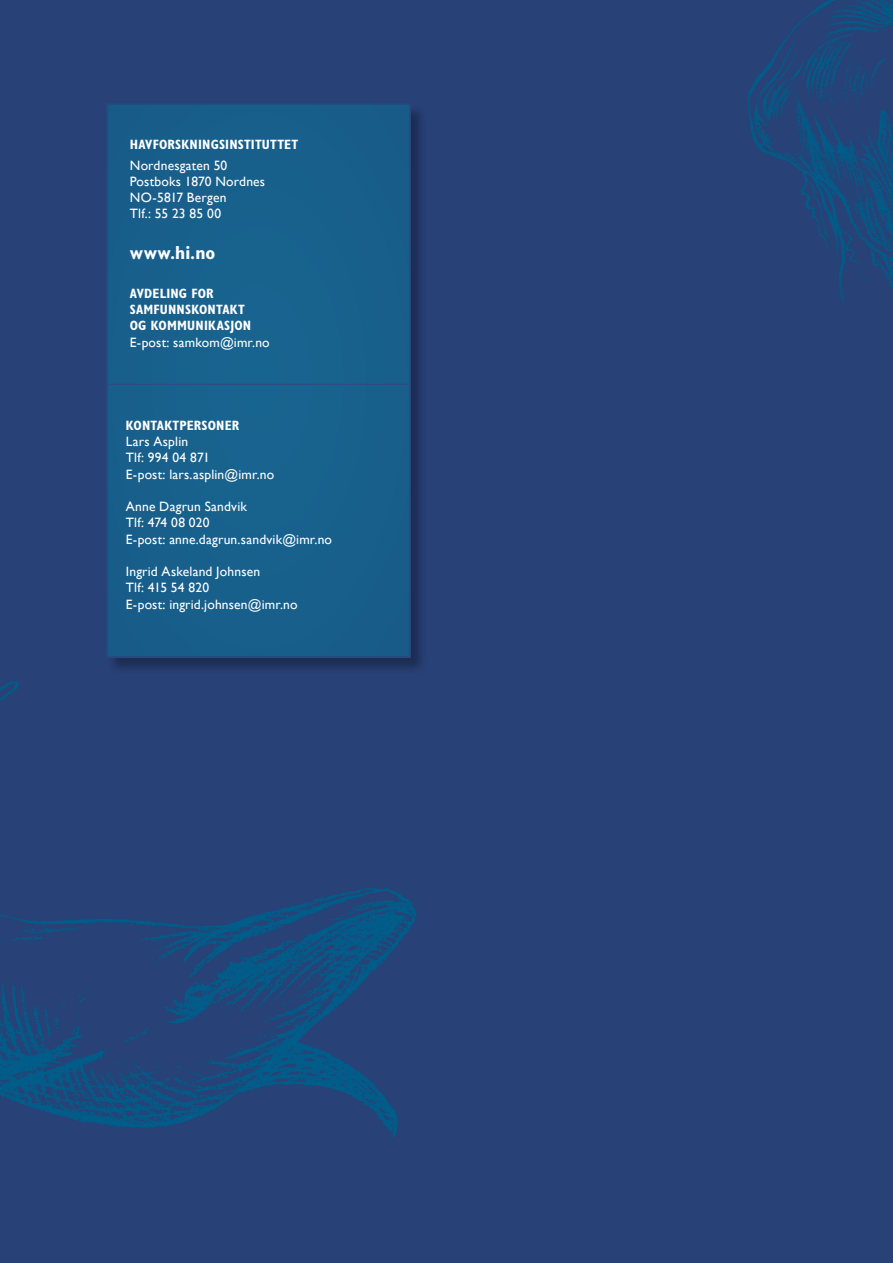
<style>
.page{position:relative;width:893px;height:1263px;background:#284176}
.page>*{position:absolute;margin:0;border:0;box-sizing:border-box;transform-origin:0 0}
.t1{font:700 condensed 18.9px "Gill Sans";letter-spacing:.015em;color:#fff}
.t2{font:13.5px/16.2px "Gill Sans";letter-spacing:.015em;color:#fff}
.t3{font:700 condensed 13.5px/16.2px "Gill Sans";letter-spacing:.015em;color:#fff}
</style>
<div class="page">
<div style="left:107px;top:104px;width:321px;height:570px;background:#000;opacity:.75"></div>
<div style="left:107px;top:104px;width:303px;height:553px;background:#18608c"></div>
<div style="left:106px;top:103px;width:305px;height:555px;border:2px solid #334a80"></div>
<hr style="left:107px;top:384px;width:303px;height:1px;background:#334a80">
<img style="left:747px;top:0;width:146px;height:301px">
<img style="left:0;top:665px;width:428px;height:472px">
<p class="t3" style="left:130px;top:137px;width:170px">HAVFORSKNINGSINSTITUTTET</p>
<p class="t2" style="left:130px;top:157px;width:137px">Nordnesgaten 50<br>Postboks 1870 Nordnes<br>NO-5817 Bergen<br>Tlf.: 55 23 85 00</p>
<h1 class="t1" style="left:130px;top:241px;width:87px">www.hi.no</h1>
<p class="t3" style="left:130px;top:285px;width:123px">AVDELING FOR<br>SAMFUNNSKONTAKT<br>OG KOMMUNIKASJON</p>
<p class="t2" style="left:130px;top:334px;width:141px">E-post: samkom@imr.no</p>
<p class="t3" style="left:126px;top:417px;width:115px">KONTAKTPERSONER</p>
<p class="t2" style="left:126px;top:434px;width:150px">Lars Asplin<br>Tlf: 994 04 871<br>E-post: lars.asplin@imr.no</p>
<p class="t2" style="left:126px;top:499px;width:208px">Anne Dagrun Sandvik<br>Tlf: 474 08 020<br>E-post: anne.dagrun.sandvik@imr.no</p>
<p class="t2" style="left:126px;top:564px;width:173px">Ingrid Askeland Johnsen<br>Tlf: 415 54 820<br>E-post: ingrid.johnsen@imr.no</p>
</div>
